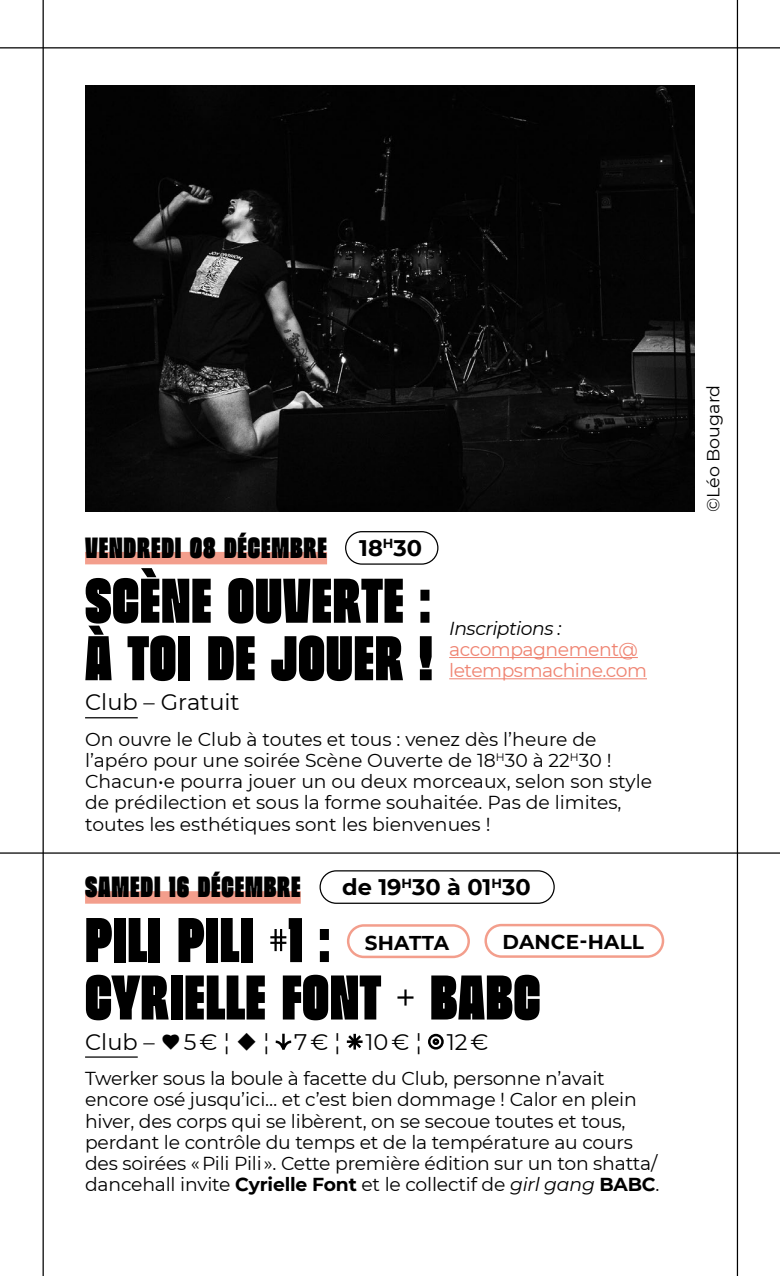
<style>
.page{position:relative;width:780px;height:1276px;background:#fff}
.page>*{position:absolute;margin:0;border:0;box-sizing:border-box;transform-origin:0 0}
.t1{font:900 70px/57.5px "Beni";letter-spacing:.01em;color:#000}
.t2{font:900 32.5px "Beni";letter-spacing:.025em;color:#000}
.t3{font:22.5px "Montserrat";color:#000}
.t4{font:700 22.5px "Montserrat";color:#000}
.t5{font:700 20px "Montserrat";letter-spacing:.01em;color:#000}
.t6{font:18.75px/21.2px "Montserrat";letter-spacing:-.01em;color:#000}
.t7{font:18.75px/21.2px "Montserrat";letter-spacing:-.025em;color:#ef8371}
.t8{font:italic 18.75px "Montserrat";letter-spacing:-.025em;color:#000}
.t9{font:17.5px "Montserrat";color:#000}
.s1{font-family:"Garet"}
.s2{font-weight:700}
.s3{font-style:italic}
</style>
<div class="page">
<div style="left:85px;top:552px;width:242px;height:12px;background:#f39e8c"></div>
<hr style="left:85px;top:717px;width:53px;height:1px;background:#000">
<div style="left:85px;top:891px;width:216px;height:12px;background:#f39e8c"></div>
<hr style="left:85px;top:1056px;width:53px;height:1px;background:#000">
<svg style="left:275px;top:1033px;width:17px;height:17px"></svg>
<svg style="left:346px;top:1033px;width:17px;height:17px"></svg>
<div style="left:428px;top:1034px;width:15px;height:15px;border:2px solid #000;border-radius:50%"></div>
<div style="left:432px;top:1038px;width:7px;height:7px;border:2px solid #000;border-radius:50%"></div>
<div style="left:319px;top:870px;width:235px;height:34px;border:1px solid #000;border-radius:16px"></div>
<div style="left:345px;top:531px;width:93px;height:34px;border:1px solid #000;border-radius:16px"></div>
<img style="left:85px;top:85px;width:609px;height:426px">
<hr style="left:0;top:47px;width:780px;height:1px;background:#000">
<hr style="left:43px;top:0;width:1px;height:1276px;background:#000">
<hr style="left:736px;top:0;width:2px;height:1276px;background:#000">
<hr style="left:0;top:852px;width:780px;height:1px;background:#000">
<hr style="left:449px;top:657px;width:189px;height:1px;background:#ef8371">
<hr style="left:449px;top:678px;width:198px;height:1px;background:#ef8371">
<div style="left:347px;top:924px;width:123px;height:34px;border:2px solid #f39e8c;border-radius:16px"></div>
<div style="left:484px;top:924px;width:180px;height:34px;border:2px solid #f39e8c;border-radius:16px"></div>
<h2 class="t2" style="left:85px;top:533px;width:243px">VENDREDI 08 DÉCEMBRE</h2>
<h1 class="t1" style="left:85px;top:572px;width:349px">SCÈNE OUVERTE :<br>À TOI DE JOUER !</h1>
<p class="t3" style="left:85px;top:687px;width:156px">Club – Gratuit</p>
<p class="t6" style="left:85px;top:728px;width:568px">On ouvre le Club à toutes et tous : venez dès l’heure de l’apéro pour une soirée Scène Ouverte de 18<sup>H</sup>30 à 22<sup>H</sup>30 !<br>Chacun•e pourra jouer un ou deux morceaux, selon son style de prédilection et sous la forme souhaitée. Pas de limites, toutes les esthétiques sont les bienvenues !</p>
<h2 class="t2" style="left:85px;top:872px;width:217px">SAMEDI 16 DÉCEMBRE</h2>
<h1 class="t1" style="left:85px;top:911px;width:457px">PILI PILI #1 :<br>CYRIELLE FONT + BABC</h1>
<p class="t3" style="left:85px;top:1026px;width:405px">Club – <span class="s1">♥</span> 5 € ¦ <span class="s1">◆</span> ¦ 7 € ¦ 10 € ¦ 12 €</p>
<p class="t6" style="left:85px;top:1067px;width:576px">Twerker sous la boule à facette du Club, personne n’avait encore osé jusqu’ici… et c’est bien dommage ! Calor en plein hiver, des corps qui se libèrent, on se secoue toutes et tous, perdant le contrôle du temps et de la température au cours des soirées « Pili Pili ». Cette première édition sur un ton shatta/ dancehall invite <span class="s2">Cyrielle Font</span> et le collectif de <span class="s3">girl gang</span> <span class="s2">BABC</span>.</p>
<p class="t4" style="left:359px;top:532px;width:64px">18<sup>H</sup>30</p>
<p class="t8" style="left:449px;top:615px;width:114px">Inscriptions :</p>
<p class="t7" style="left:449px;top:638px;width:199px">accompagnement@ letempsmachine.com</p>
<p class="t4" style="left:342px;top:871px;width:190px">de 19<sup>H</sup>30 à 01<sup>H</sup>30</p>
<p class="t5" style="left:365px;top:928px;width:86px">SHATTA</p>
<p class="t5" style="left:502px;top:928px;width:143px">DANCE-HALL</p>
<p class="t9" style="left:701px;top:512px;width:129px;rotate:-90deg">©Léo Bougard</p>
</div>
